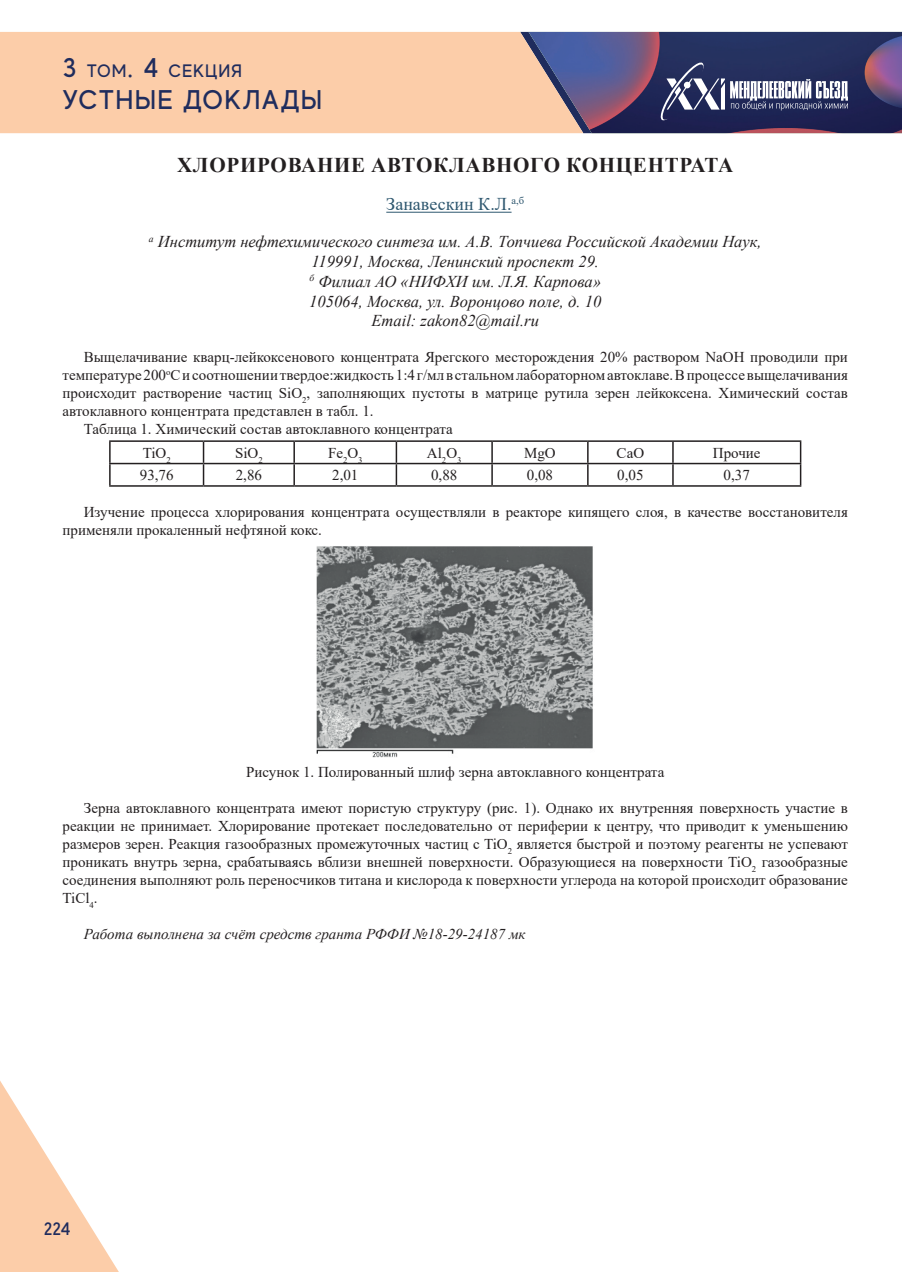
<style>
.page{position:relative;width:902px;height:1272px;background:#fff}
.page>*{position:absolute;margin:0;border:0;box-sizing:border-box;transform-origin:0 0}
.t1{font:500 27px "MADE Evolve Sans";letter-spacing:.05em;color:#1f2c5d}
.t2{font:700 21px "Times New Roman";letter-spacing:.035em;color:#231f20}
.t3{font:18px "Times New Roman";color:#2e576f}
.t4{font:500 18px "MADE Evolve Sans";letter-spacing:.05em;color:#1f2c5d}
.t5{font:italic 16.5px/19.8px "Times New Roman";color:#231f20;text-align:center}
.t6{font:15px/18px "Times New Roman";color:#231f20}
.t7{font:italic 15px "Times New Roman";color:#231f20}
.s1{font-size:27px}
</style>
<div class="page">
<div style="left:0;top:32px;width:520px;height:101px;background:#fccda9"></div>
<svg style="left:0;top:1081px;width:118px;height:190px"></svg>
<svg style="left:520px;top:32px;width:382px;height:101px;background:#575277"></svg>
<hr style="left:386px;top:212px;width:125px;height:1px;background:#2e576f">
<hr style="left:109px;top:440px;width:94px;height:2px;background:#231f20">
<hr style="left:109px;top:442px;width:2px;height:21px;background:#231f20">
<hr style="left:203px;top:440px;width:91px;height:2px;background:#231f20">
<hr style="left:294px;top:440px;width:102px;height:2px;background:#231f20">
<hr style="left:293px;top:442px;width:2px;height:21px;background:#231f20">
<hr style="left:396px;top:440px;width:96px;height:2px;background:#231f20">
<hr style="left:395px;top:442px;width:2px;height:21px;background:#231f20">
<hr style="left:492px;top:440px;width:95px;height:2px;background:#231f20">
<hr style="left:491px;top:442px;width:2px;height:21px;background:#231f20">
<hr style="left:587px;top:440px;width:86px;height:2px;background:#231f20">
<hr style="left:673px;top:440px;width:128px;height:2px;background:#231f20">
<hr style="left:799px;top:442px;width:2px;height:21px;background:#231f20">
<hr style="left:109px;top:463px;width:94px;height:1px;background:#231f20">
<hr style="left:109px;top:464px;width:2px;height:21px;background:#231f20">
<hr style="left:203px;top:463px;width:91px;height:1px;background:#231f20">
<svg style="left:203px;top:442px;width:1px;height:43px"></svg>
<hr style="left:294px;top:463px;width:102px;height:1px;background:#231f20">
<hr style="left:293px;top:464px;width:2px;height:21px;background:#231f20">
<hr style="left:396px;top:463px;width:96px;height:1px;background:#231f20">
<hr style="left:395px;top:464px;width:2px;height:21px;background:#231f20">
<hr style="left:492px;top:463px;width:95px;height:1px;background:#231f20">
<hr style="left:491px;top:464px;width:2px;height:21px;background:#231f20">
<hr style="left:587px;top:463px;width:86px;height:1px;background:#231f20">
<svg style="left:587px;top:442px;width:1px;height:43px"></svg>
<hr style="left:673px;top:463px;width:128px;height:1px;background:#231f20">
<svg style="left:672px;top:442px;width:1px;height:43px"></svg>
<hr style="left:799px;top:464px;width:2px;height:21px;background:#231f20">
<hr style="left:109px;top:485px;width:94px;height:1px;background:#231f20">
<hr style="left:203px;top:485px;width:91px;height:1px;background:#231f20">
<hr style="left:294px;top:485px;width:102px;height:1px;background:#231f20">
<hr style="left:396px;top:485px;width:96px;height:1px;background:#231f20">
<hr style="left:492px;top:485px;width:95px;height:1px;background:#231f20">
<hr style="left:587px;top:485px;width:86px;height:1px;background:#231f20">
<hr style="left:673px;top:485px;width:128px;height:1px;background:#231f20">
<img style="left:316px;top:546px;width:277px;height:212px">
<p class="t4" style="left:63px;top:59px;width:181px"><span class="s1">3</span> ТОМ<span class="s1">. 4</span> СЕКЦИЯ</p>
<h1 class="t1" style="left:63px;top:83px;width:261px">УСТНЫЕ ДОКЛАДЫ</h1>
<h2 class="t2" style="left:177px;top:149px;width:557px">ХЛОРИРОВАНИЕ АВТОКЛАВНОГО КОНЦЕНТРАТА</h2>
<p class="t3" style="left:386px;top:191px;width:139px">Занавескин К.Л.<sup>а,б</sup></p>
<p class="t5" style="left:149px;top:231px;width:614px"><sup>а</sup> Институт нефтехимического синтеза им. А.В. Топчиева Российской Академии Наук, 119991, Москва, Ленинский проспект 29.<br><sup>б</sup> Филиал АО «НИФХИ им. Л.Я. Карпова»<br>105064, Москва, ул. Воронцово поле, д. 10<br>Email: zakon82@mail.ru</p>
<p class="t6" style="left:84px;top:348px;width:765px">Выщелачивание кварц-лейкоксенового концентрата Ярегского месторождения 20% раствором NaOH проводили при</p>
<p class="t6" style="left:63px;top:366px;width:786px">температуре 200<sup>о</sup>С и соотношении твердое:жидкость 1:4 г/мл в стальном лабораторном автоклаве. В процессе выщелачивания</p>
<p class="t6" style="left:63px;top:384px;width:786px">происходит растворение частиц SiO<sub>2</sub>, заполняющих пустоты в матрице рутила зерен лейкоксена. Химический состав</p>
<p class="t6" style="left:62px;top:402px;width:312px">автоклавного концентрата представлен в табл. 1.</p>
<p class="t6" style="left:84px;top:420px;width:370px">Таблица 1. Химический состав автоклавного концентрата</p>
<p class="t6" style="left:143px;top:443px;width:30px">TiO<sub>2</sub></p>
<p class="t6" style="left:235px;top:443px;width:29px">SiO<sub>2</sub></p>
<p class="t6" style="left:328px;top:443px;width:36px">Fe<sub>2</sub>O<sub>3</sub></p>
<p class="t6" style="left:427px;top:443px;width:36px">Al<sub>2</sub>O<sub>3</sub></p>
<p class="t6" style="left:524px;top:443px;width:33px">MgO</p>
<p class="t6" style="left:616px;top:443px;width:29px">CaO</p>
<p class="t6" style="left:712px;top:443px;width:49px">Прочие</p>
<p class="t6" style="left:140px;top:465px;width:35px">93,76</p>
<p class="t6" style="left:236px;top:465px;width:28px">2,86</p>
<p class="t6" style="left:332px;top:465px;width:28px">2,01</p>
<p class="t6" style="left:431px;top:465px;width:28px">0,88</p>
<p class="t6" style="left:527px;top:465px;width:28px">0,08</p>
<p class="t6" style="left:617px;top:465px;width:28px">0,05</p>
<p class="t6" style="left:723px;top:465px;width:28px">0,37</p>
<p class="t6" style="left:63px;top:502px;width:786px;text-indent:21px">Изучение процесса хлорирования концентрата осуществляли в реакторе кипящего слоя, в качестве восстановителя применяли прокаленный нефтяной кокс.</p>
<p class="t6" style="left:246px;top:762px;width:420px">Рисунок 1. Полированный шлиф зерна автоклавного концентрата</p>
<p class="t6" style="left:62px;top:798px;width:786px;text-align:justify;text-indent:21px">Зерна автоклавного концентрата имеют пористую структуру (рис. 1). Однако их внутренняя поверхность участие в реакции не принимает. Хлорирование протекает последовательно от периферии к центру, что приводит к уменьшению размеров зерен. Реакция газообразных промежуточных частиц с TiO<sub>2</sub> является быстрой и поэтому реагенты не успевают проникать внутрь зерна, срабатываясь вблизи внешней поверхности. Образующиеся на поверхности TiO<sub>2</sub> газообразные соединения выполняют роль переносчиков титана и кислорода к поверхности углерода на которой происходит образование TiCl<sub>4</sub>.</p>
<p class="t7" style="left:84px;top:924px;width:443px">Работа выполнена за счёт средств гранта РФФИ №18-29-24187 мк</p>
<p class="t4" style="left:44px;top:1217px;width:28px">224</p>
</div>
